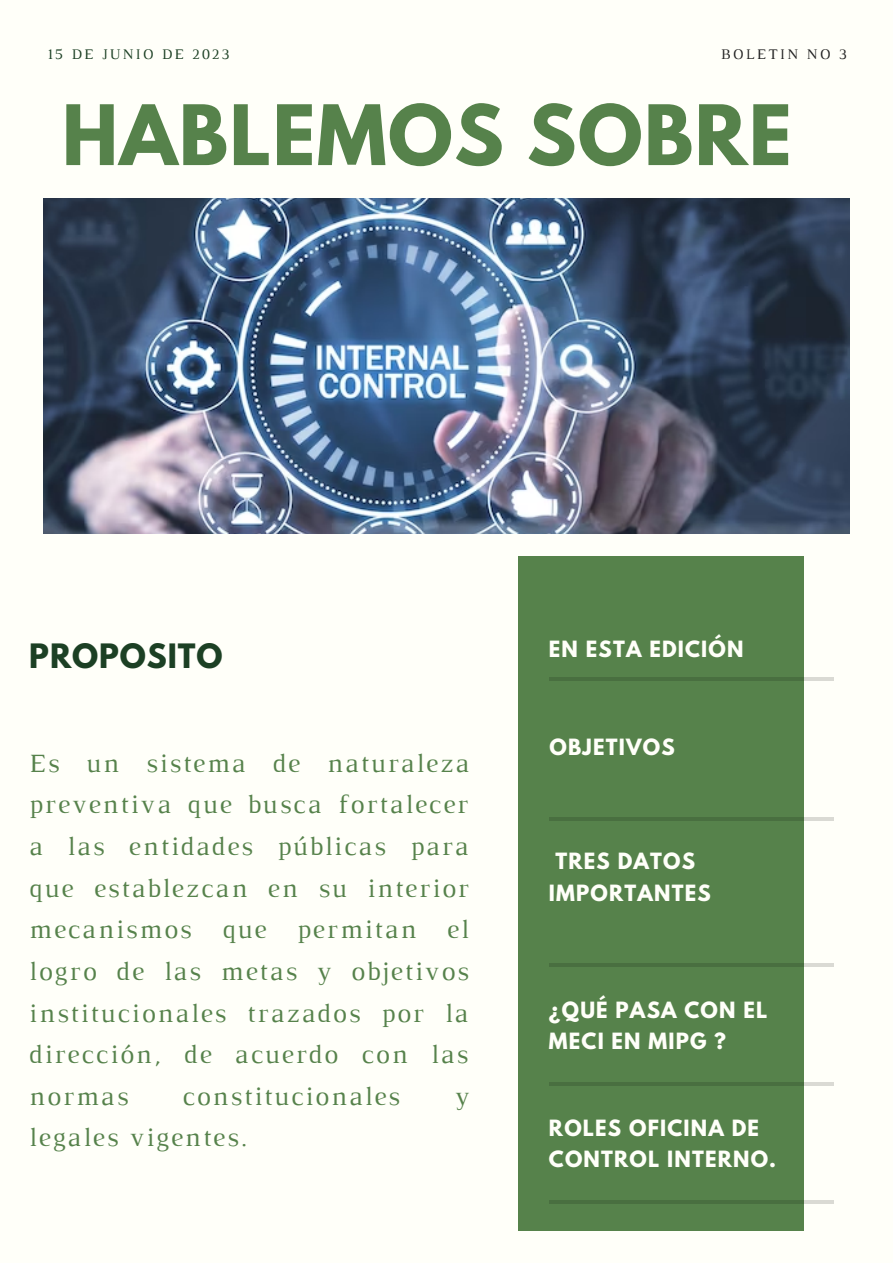
<style>
.page{position:relative;width:893px;height:1264px;background:#fff}
.page>*{position:absolute;margin:0;border:0;box-sizing:border-box;transform-origin:0 0}
.t1{font:700 73.65px "League Spartan";letter-spacing:.02em;color:#56824b}
.t2{font:700 29.7px "League Spartan";letter-spacing:.03em;color:#1c4024}
.t3{font:26.85px/41.5px "Luthier";letter-spacing:.07em;color:#56824b;text-align:justify}
.t4{font:700 19.8px/31.5px "League Spartan";letter-spacing:.06em;color:#fffff9;text-align:center}
.t5{font:15px "Luthier";letter-spacing:.14em;color:#1c4024}
.t6{font:15px "Luthier";letter-spacing:.14em;color:#222}
</style>
<div class="page">
<div style="left:0;top:0;width:892px;height:1262px;background:#fffff9"></div>
<div style="left:519px;top:556px;width:284px;height:674px;background:#56824b"></div>
<hr style="left:549px;top:817px;width:285px;height:3px;background:#000">
<hr style="left:549px;top:963px;width:285px;height:3px;background:#000">
<hr style="left:549px;top:1082px;width:285px;height:3px;background:#000">
<hr style="left:549px;top:1200px;width:285px;height:3px;background:#000">
<svg style="left:549px;top:677px;width:285px;height:4px"></svg>
<img style="left:44px;top:198px;width:804px;height:335px">
<p class="t5" style="left:48px;top:49px;width:183px">15 DE JUNIO DE 2023</p>
<p class="t6" style="left:721px;top:49px;width:127px">BOLETIN NO 3</p>
<p class="t1" style="left:62px;top:99px;width:731px">HABLEMOS SOBRE</p>
<p class="t2" style="left:29px;top:641px;width:195px">PROPOSITO</p>
<p class="t3" style="left:29px;top:744px;width:441px">Es un sistema de naturaleza preventiva que busca fortalecer a las entidades públicas para que establezcan en su interior mecanismos que permitan el logro de las metas y objetivos institucionales trazados por la dirección, de acuerdo con las normas</p>
<p class="t3" style="left:182px;top:1077px;width:219px">constitucionales</p>
<p class="t3" style="left:455px;top:1077px;width:16px">y</p>
<p class="t3" style="left:29px;top:1118px;width:219px">legales vigentes.</p>
<p class="t4" style="left:549px;top:636px;width:196px">EN ESTA EDICIÓN</p>
<p class="t4" style="left:549px;top:734px;width:127px">OBJETIVOS</p>
<p class="t4" style="left:549px;top:848px;width:163px">TRES DATOS<br>IMPORTANTES</p>
<p class="t4" style="left:549px;top:996px;width:220px">¿QUÉ PASA CON EL</p>
<p class="t4" style="left:549px;top:1027px;width:179px">MECI EN MIPG ?</p>
<p class="t4" style="left:549px;top:1114px;width:229px;text-align:left">ROLES OFICINA DE<br>CONTROL INTERNO.</p>
</div>
